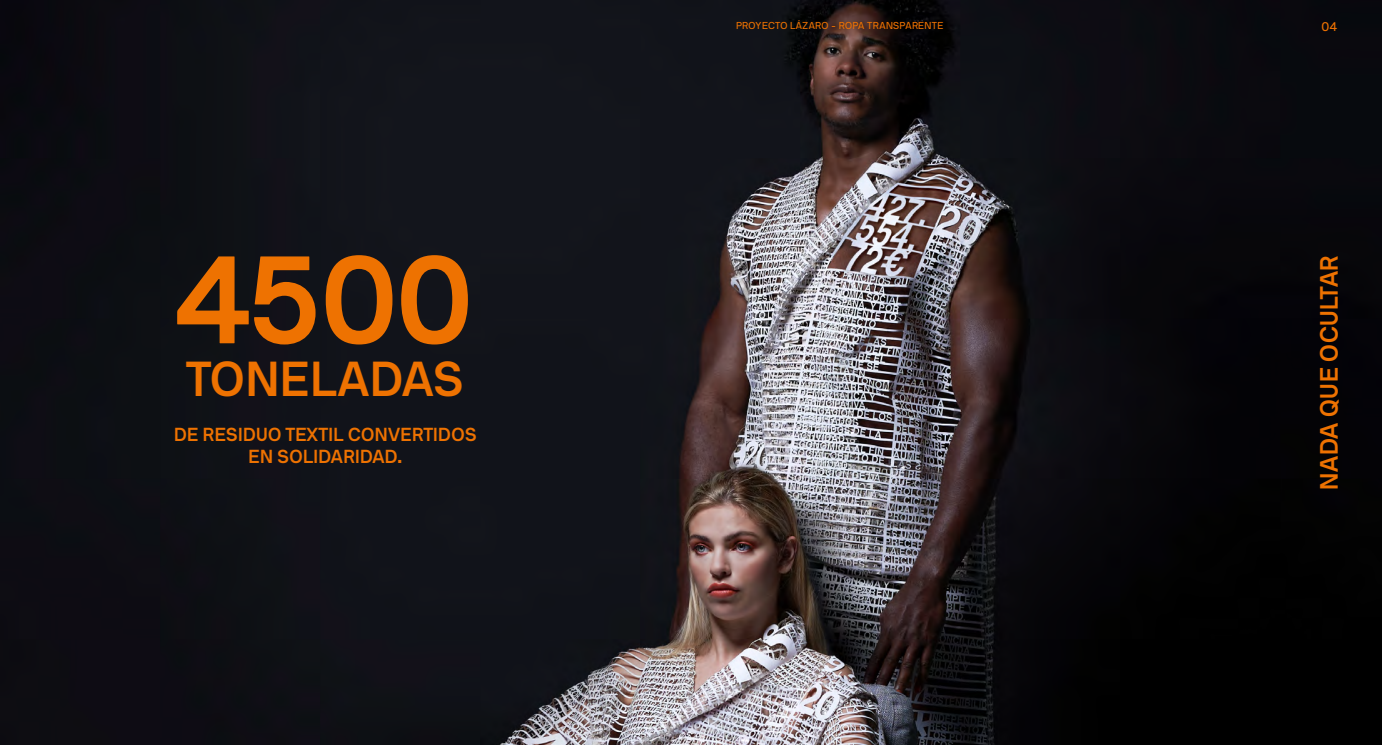
<style>
.page{position:relative;width:1382px;height:745px;background:#fff}
.page>*{position:absolute;margin:0;border:0;box-sizing:border-box;transform-origin:0 0}
.t1{font:700 125px "NB International Pro";color:#ee7201}
.t2{font:700 48.75px "NB International Pro";letter-spacing:.02em;color:#ee7201}
.t3{font:700 25px "NB International Pro";letter-spacing:.02em;color:#ee7201}
.t4{font:700 18.75px "NB International Pro";letter-spacing:.02em;color:#ee7201}
.t5{font:12.5px "NB International Pro";color:#ee7201}
.t6{font:10px "NB International Pro";letter-spacing:.02em;color:#ee7201}
</style>
<div class="page">
<img style="left:0;top:0;width:1382px;height:744px">
<p class="t1" style="left:176px;top:227px;width:300px">4500</p>
<p class="t2" style="left:187px;top:350px;width:278px">TONELADAS</p>
<p class="t4" style="left:174px;top:423px;width:304px">DE RESIDUO TEXTIL CONVERTIDOS</p>
<p class="t4" style="left:248px;top:446px;width:156px">EN SOLIDARIDAD.</p>
<p class="t6" style="left:736px;top:20px;width:209px">PROYECTO LÁZARO - ROPA TRANSPARENTE</p>
<p class="t5" style="left:1322px;top:20px;width:17px">04</p>
<p class="t3" style="left:1315px;top:489px;width:235px;rotate:-90deg">NADA QUE OCULTAR</p>
</div>
